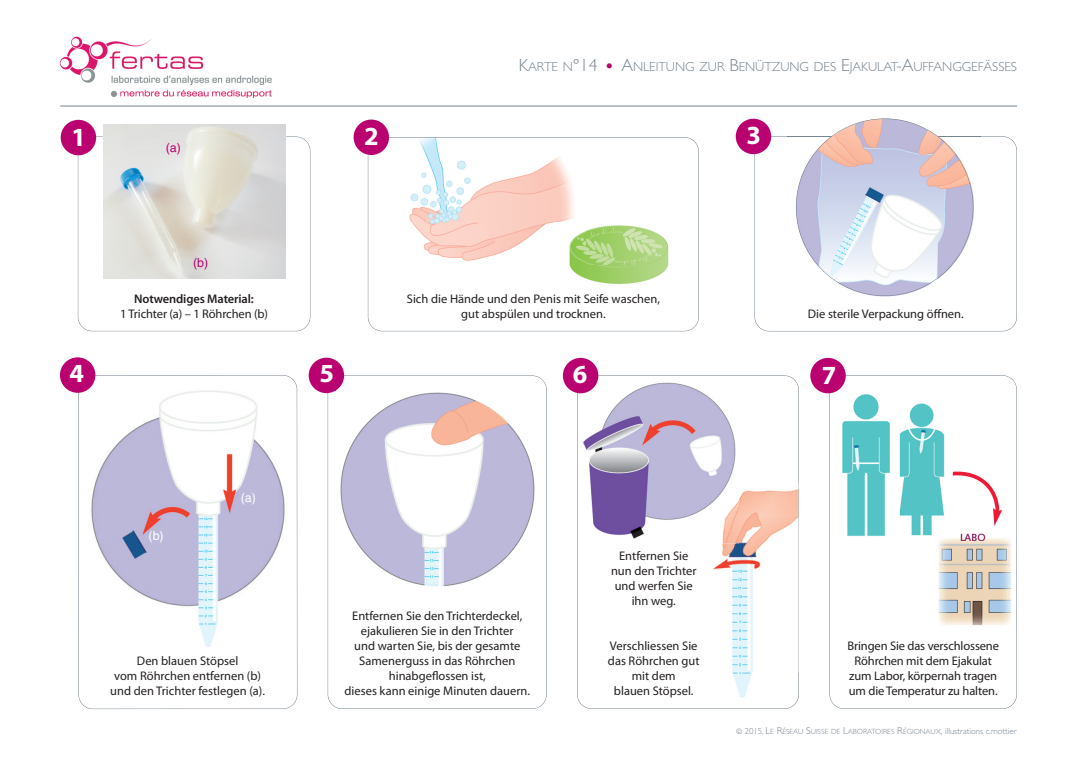
<style>
.page{position:relative;width:1088px;height:780px;background:#fff}
.page>*{position:absolute;margin:0;border:0;box-sizing:border-box;transform-origin:0 0}
.t1{font:700 26.25px "Myriad Pro";color:#fff}
.t2{font:300 13.12px "Gill Sans";color:#76848f}
.t3{font:12.5px/15px "Myriad Pro";color:#231f20;text-align:center}
.t4{font:600 12.5px "Myriad Pro";letter-spacing:-.01em;color:#231f20}
.t5{font:12.5px "Helvetica";color:#ba0170}
.t6{font:12.5px "Helvetica";color:#fff}
.t7{font:300 7.5px "Gill Sans";color:#76848f}
.s1{font-size:17.5px}
.s2{color:#ba0170}
.s3{font-size:8.75px}
.s4{font-size:10px}
</style>
<div class="page">
<img style="left:409px;top:139px;width:165px;height:84px">
<img style="left:412px;top:223px;width:138px;height:38px">
<div style="left:78px;top:136px;width:232px;height:195px;border:1px solid #76848f;border-radius:14px"></div>
<div style="left:577px;top:375px;width:222px;height:334px;border:1px solid #76848f;border-radius:14px"></div>
<div style="left:368px;top:137px;width:331px;height:194px;border:1px solid #76848f;border-radius:14px"></div>
<div style="left:353px;top:119px;width:36px;height:36px;background:#ba0170;border-radius:50%"></div>
<div style="left:78px;top:375px;width:219px;height:334px;border:1px solid #76848f;border-radius:15px"></div>
<div style="left:754px;top:136px;width:263px;height:195px;border:1px solid #76848f;border-radius:14px"></div>
<div style="left:829px;top:375px;width:188px;height:334px;border:1px solid #76848f;border-radius:14px"></div>
<div style="left:328px;top:375px;width:219px;height:334px;border:1px solid #76848f;border-radius:14px"></div>
<img style="left:569px;top:225px;width:100px;height:59px">
<div style="left:736px;top:119px;width:35px;height:35px;background:#ba0170;border-radius:50%"></div>
<div style="left:309px;top:357px;width:35px;height:36px;background:#ba0170;border-radius:50%"></div>
<img style="left:104px;top:125px;width:182px;height:153px">
<div style="left:61px;top:120px;width:35px;height:35px;background:#ba0170;border-radius:50%"></div>
<img style="left:787px;top:120px;width:194px;height:177px">
<img style="left:787px;top:136px;width:194px;height:1px">
<img style="left:91px;top:390px;width:194px;height:257px">
<div style="left:60px;top:357px;width:35px;height:36px;background:#ba0170;border-radius:50%"></div>
<img style="left:340px;top:392px;width:195px;height:195px">
<img style="left:581px;top:378px;width:155px;height:161px">
<div style="left:563px;top:358px;width:35px;height:35px;background:#ba0170;border-radius:50%"></div>
<img style="left:710px;top:482px;width:88px;height:220px">
<img style="left:710px;top:485px;width:29px;height:58px">
<img style="left:842px;top:394px;width:48px;height:142px">
<img style="left:900px;top:403px;width:45px;height:133px">
<svg style="left:952px;top:471px;width:50px;height:55px"></svg>
<div style="left:810px;top:358px;width:36px;height:35px;background:#ba0170;border-radius:50%"></div>
<hr style="left:60px;top:106px;width:957px;height:1px;background:#76848f">
<img style="left:60px;top:37px;width:211px;height:61px">
<img style="left:938px;top:526px;width:74px;height:100px">
<h1 class="t1" style="left:71px;top:127px;width:16px">1</h1>
<p class="t5" style="left:166px;top:141px;width:17px">(a)</p>
<h1 class="t1" style="left:70px;top:363px;width:16px">4</h1>
<p class="t5" style="left:193px;top:255px;width:17px">(b)</p>
<p class="t4" style="left:134px;top:294px;width:121px">Notwendiges Material:</p>
<p class="t3" style="left:120px;top:307px;width:149px">1 Trichter (a) – 1 Röhrchen (b)</p>
<p class="t6" style="left:149px;top:529px;width:17px">(b)</p>
<p class="t6" style="left:241px;top:490px;width:17px">(a)</p>
<p class="t3" style="left:110px;top:654px;width:156px">Den blauen Stöpsel<br>vom Röhrchen entfernen (b) und den Trichter festlegen (a).</p>
<h1 class="t1" style="left:364px;top:126px;width:16px">2</h1>
<p class="t2" style="left:519px;top:59px;width:500px"><span class="s1">K</span>ARTE N<span class="s1">°14</span> <span class="s2">●</span> <span class="s1">A</span>NLEITUNG ZUR <span class="s1">B</span>ENÜTZUNG DES <span class="s1">E</span>JAKULAT<span class="s1">-A</span>UFFANGGEFÄSSES</p>
<h1 class="t1" style="left:747px;top:125px;width:16px">3</h1>
<h1 class="t1" style="left:320px;top:364px;width:16px">5</h1>
<p class="t3" style="left:407px;top:292px;width:255px">Sich die Hände und den Penis mit Seife waschen, gut abspülen und trocknen.</p>
<h1 class="t1" style="left:573px;top:364px;width:16px">6</h1>
<p class="t3" style="left:808px;top:307px;width:157px">Die sterile Verpackung öffnen.</p>
<h1 class="t1" style="left:822px;top:365px;width:16px">7</h1>
<p class="t3" style="left:345px;top:609px;width:187px">Entfernen Sie den Trichterdeckel, ejakulieren Sie in den Trichter<br>und warten Sie, bis der gesamte<br>Samenerguss in das Röhrchen hinabgeflossen ist,<br>dieses kann einige Minuten dauern.</p>
<p class="t3" style="left:611px;top:549px;width:87px">Entfernen Sie nun den Trichter und werfen Sie ihn weg.</p>
<p class="t3" style="left:608px;top:639px;width:93px">Verschliessen Sie das Röhrchen gut mit dem<br>blauen Stöpsel.</p>
<p class="t3" style="left:847px;top:638px;width:153px">Bringen Sie das verschlossene<br>Röhrchen mit dem Ejakulat zum Labor, körpernah tragen um die Temperatur zu halten.</p>
<p class="t7" style="left:736px;top:726px;width:282px">© <span class="s3">2015,</span> <span class="s4">L</span>E <span class="s4">R</span>ÉSEAU <span class="s4">S</span>UISSE DE <span class="s4">L</span>ABORATOIRES <span class="s4">R</span>ÉGIONAUX<span class="s4">,</span> <span class="s3">illustrations c.mottier</span></p>
</div>
